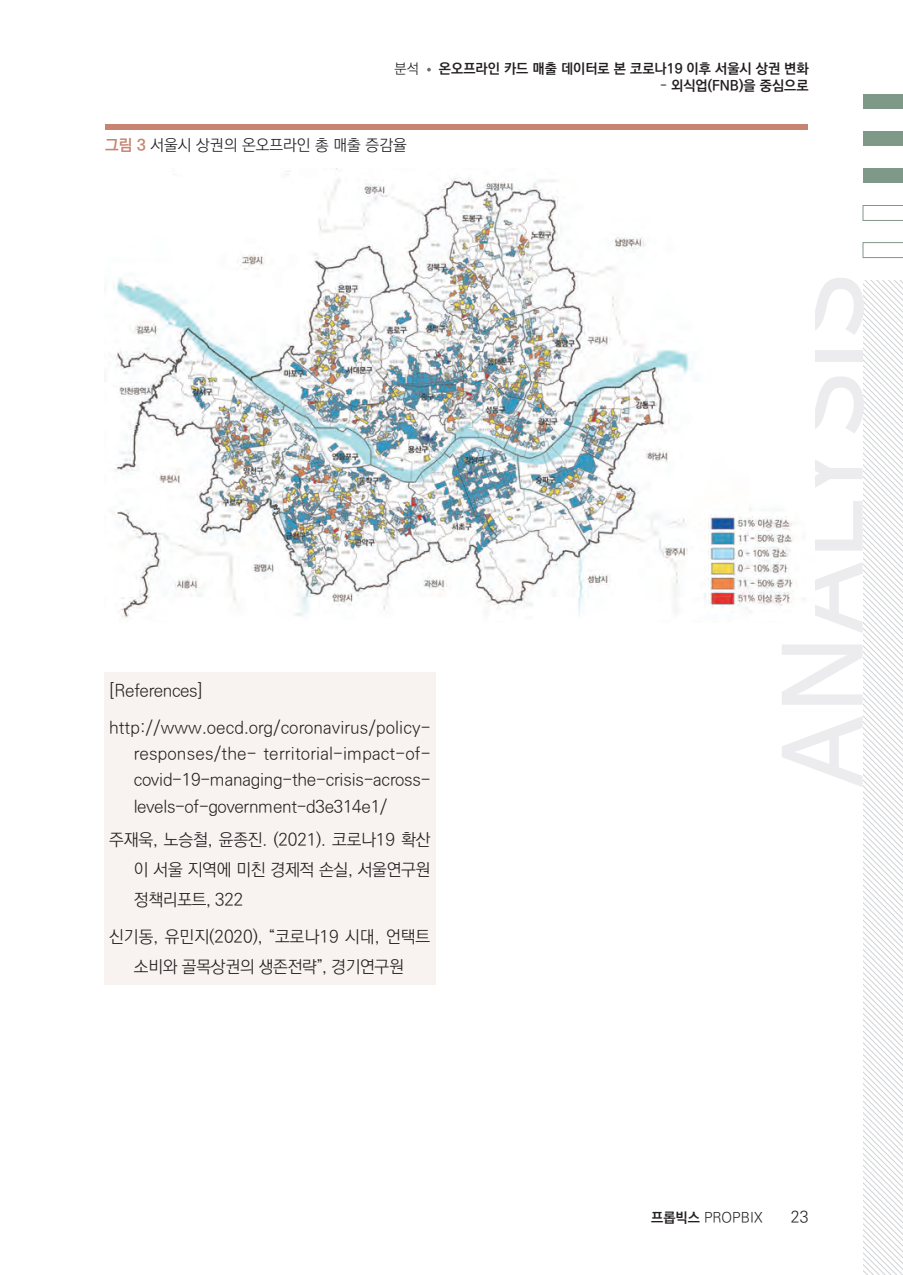
<style>
.page{position:relative;width:903px;height:1275px;background:#fff}
.page>*{position:absolute;margin:0;border:0;box-sizing:border-box;transform-origin:0 0}
.t1{font:300 16.97px/29.8px "Ko Pub World Dotum";letter-spacing:-.015em;color:#231f20;text-align:justify}
.t2{font:300 16.97px/36.9px "Ko Pub World Dotum";letter-spacing:.005em;color:#231f20}
.t3{font:15.75px "Ko Pub Dotum PL";color:#231f20}
.t4{font:300 15.75px "Ko Pub World Dotum";color:#231f20}
.t5{font:700 14px "Ko Pub World Dotum";color:#231f20}
.t6{font:300 14px "Ko Pub World Dotum";color:#231f20}
.s1{font-family:"Ko Pub Dotum PB";color:#c78571}
.s2{font-size:17.5px}
.s3{font-weight:700}
</style>
<div class="page">
<svg style="left:427px;top:68px;width:4px;height:4px"></svg>
<svg style="left:863px;top:281px;width:40px;height:994px"></svg>
<div style="left:863px;top:94px;width:40px;height:15px;background:#7f9989"></div>
<div style="left:863px;top:131px;width:40px;height:15px;background:#7f9989"></div>
<div style="left:863px;top:168px;width:40px;height:15px;background:#7f9989"></div>
<svg style="left:863px;top:205px;width:40px;height:16px"></svg>
<svg style="left:863px;top:242px;width:40px;height:16px"></svg>
<div style="left:104px;top:672px;width:331px;height:313px;background:#f8f3f0"></div>
<img style="left:104px;top:169px;width:689px;height:449px">
<div style="left:105px;top:124px;width:703px;height:5px;background:#c78571"></div>
<p class="t6" style="left:394px;top:59px;width:26px">분석</p>
<p class="t5" style="left:439px;top:59px;width:371px">온오프라인 카드 매출 데이터로 본 코로나19 이후 서울시 상권 변화</p>
<p class="t5" style="left:660px;top:76px;width:150px">– 외식업(FNB)을 중심으로</p>
<p class="t3" style="left:105px;top:137px;width:303px"><span class="s1">그림 3</span> 서울시 상권의 온오프라인 총 매출 증감율</p>
<p class="t2" style="left:109px;top:673px;width:323px"><span class="s2">[</span>References<span class="s2">] </span>http://www.oecd.org/coronavirus/policy-</p>
<p class="t1" style="left:134px;top:741px;width:298px;line-height:26.2px">responses/the- territorial-impact-of&shy;covid-19-managing-the-crisis-across&shy;levels-of-government-d3e314e1/</p>
<p class="t1" style="left:134px;top:826px;width:298px;text-indent:-25px">주재욱, 노승철, 윤종진. (2021). 코로나19 확산 이 서울 지역에 미친 경제적 손실, 서울연구원 정책리포트, 322</p>
<p class="t1" style="left:109px;top:922px;width:323px;text-align:center">신기동, 유민지(2020), “코로나19 시대, 언택트 소비와 골목상권의 생존전략”, 경기연구원</p>
<p class="t6" style="left:651px;top:1207px;width:113px"><span class="s3">프롭빅스</span> PROPBIX</p>
<p class="t4" style="left:791px;top:1206px;width:19px">23</p>
</div>
